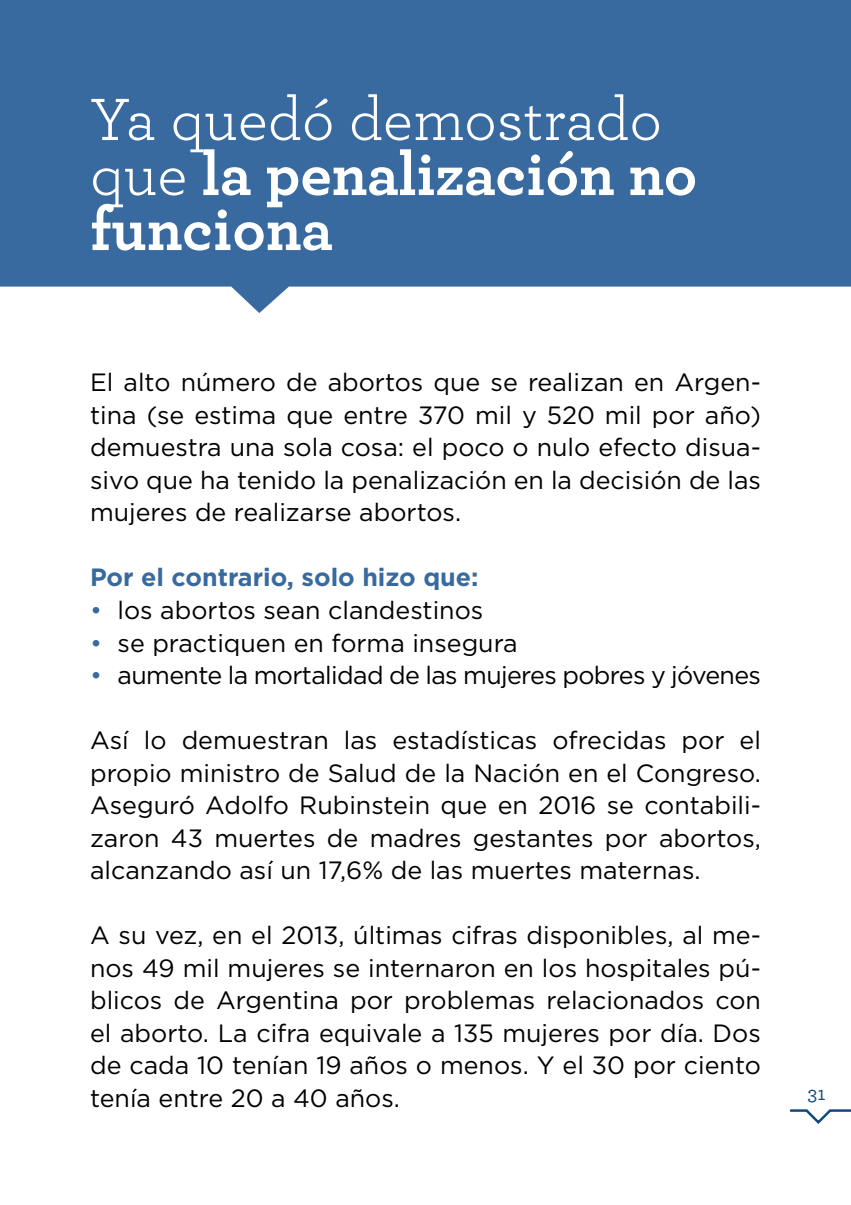
<style>
.page{position:relative;width:851px;height:1205px;background:#fff}
.page>*{position:absolute;margin:0;border:0;box-sizing:border-box;transform-origin:0 0}
.t1{font:700 62.5px/55px "Archer";color:#fff}
.t2{font:25px/32.5px "Gotham";color:#000;text-align:justify}
.t3{font:25px "Gotham";letter-spacing:-.025em;color:#000}
.t4{font:700 25px "Gotham";color:#386a9f}
.t5{font:500 20px "Archer";color:#12487d}
.s1{font-weight:400}
.s2{color:#386a9f}
</style>
<div class="page">
<svg style="left:790px;top:1109px;width:60px;height:15px"></svg>
<svg style="left:0;top:0;width:850px;height:313px;background:#4876a6"></svg>
<h1 class="t1" style="left:90px;top:88px;width:608px"><span class="s1">Ya quedó demostrado que</span> la penalización no funciona</h1>
<p class="t2" style="left:90px;top:366px;width:672px">El alto número de abortos que se realizan en Argen&shy;tina (se estima que entre 370 mil y 520 mil por año) demuestra una sola cosa: el poco o nulo efecto disua&shy;sivo que ha tenido la penalización en la decisión de las mujeres de realizarse abortos.</p>
<p class="t4" style="left:90px;top:561px;width:390px">Por el contrario, solo hizo que:</p>
<p class="t2" style="left:90px;top:593px;width:394px"><span class="s2">•</span> los abortos sean clandestinos</p>
<p class="t2" style="left:90px;top:626px;width:429px"><span class="s2">•</span> se practiquen en forma insegura</p>
<p class="t3" style="left:90px;top:659px;width:672px"><span class="s2">•</span> aumente la mortalidad de las mujeres pobres y jóvenes</p>
<p class="t2" style="left:90px;top:723px;width:672px">Así lo demuestran las estadísticas ofrecidas por el propio ministro de Salud de la Nación en el Congreso.<br>Aseguró Adolfo Rubinstein que en 2016 se contabili&shy;zaron 43 muertes de madres gestantes por abortos, alcanzando así un 17,6% de las muertes maternas.</p>
<p class="t2" style="left:90px;top:918px;width:672px">A su vez, en el 2013, últimas cifras disponibles, al me&shy;nos 49 mil mujeres se internaron en los hospitales pú&shy;blicos de Argentina por problemas relacionados con el aborto. La cifra equivale a 135 mujeres por día. Dos de cada 10 tenían 19 años o menos. Y el 30 por ciento tenía entre 20 a 40 años.</p>
<p class="t5" style="left:807px;top:1078px;width:20px">31</p>
</div>
